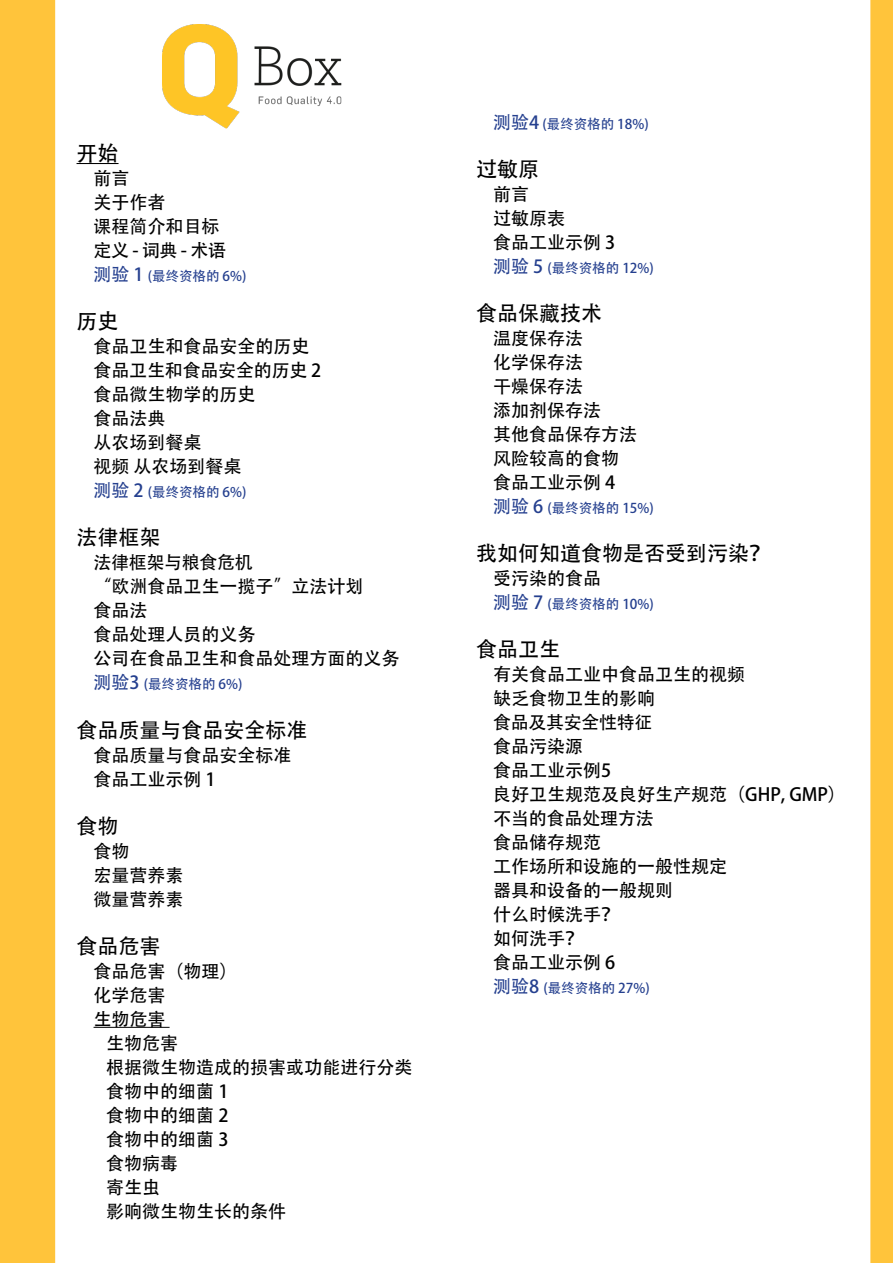
<style>
.page{position:relative;width:893px;height:1263px;background:#fff}
.page>*{position:absolute;margin:0;border:0;box-sizing:border-box;transform-origin:0 0}
.t1{font:21px "Adobe Heiti Std";color:#000}
.t2{font:18px/24px "Adobe Heiti Std";color:#000}
.t3{font:13.5px "Adobe Heiti Std";color:#25408f}
.s1{font-size:18px}
</style>
<div class="page">
<div style="left:0;top:0;width:56px;height:1263px;background:#ffc43b"></div>
<div style="left:870px;top:0;width:23px;height:1263px;background:#ffc43b"></div>
<img style="left:162px;top:24px;width:180px;height:105px">
<hr style="left:77px;top:163px;width:42px;height:1px;background:#000">
<hr style="left:94px;top:1027px;width:76px;height:1px;background:#000">
<p class="t1" style="left:77px;top:141px;width:44px">开始</p>
<p class="t2" style="left:94px;top:167px;width:134px">前言<br>关于作者<br>课程简介和目标定义 - 词典 - 术语</p>
<p class="t3" style="left:94px;top:268px;width:154px"><span class="s1">测验 1</span> (最终资格的 6%)</p>
<p class="t1" style="left:77px;top:309px;width:44px">历史</p>
<p class="t2" style="left:94px;top:335px;width:229px">食品卫生和食品安全的历史食品卫生和食品安全的历史 2食品微生物学的历史<br>食品法典<br>从农场到餐桌<br>视频 从农场到餐桌</p>
<p class="t3" style="left:94px;top:484px;width:154px"><span class="s1">测验 2</span> (最终资格的 6%)</p>
<p class="t1" style="left:77px;top:525px;width:86px">法律框架</p>
<p class="t2" style="left:94px;top:551px;width:308px">法律框架与粮食危机<br>“欧洲食品卫生一揽子”立法计划<br>食品法<br>食品处理人员的义务<br>公司在食品卫生和食品处理方面的义务</p>
<p class="t3" style="left:94px;top:676px;width:150px"><span class="s1">测验3</span> (最终资格的 6%)</p>
<p class="t1" style="left:77px;top:717px;width:233px">食品质量与食品安全标准</p>
<p class="t2" style="left:94px;top:743px;width:199px">食品质量与食品安全标准食品工业示例 1</p>
<p class="t1" style="left:77px;top:813px;width:44px">食物</p>
<p class="t2" style="left:94px;top:839px;width:91px">食物<br>宏量营养素微量营养素</p>
<p class="t1" style="left:77px;top:933px;width:86px">食品危害</p>
<p class="t2" style="left:94px;top:959px;width:145px">食品危害（物理）</p>
<p class="t2" style="left:94px;top:983px;width:73px">化学危害</p>
<p class="t2" style="left:94px;top:1007px;width:73px">生物危害</p>
<p class="t2" style="left:106px;top:1031px;width:73px">生物危害</p>
<p class="t2" style="left:106px;top:1055px;width:308px">根据微生物造成的损害或功能进行分类</p>
<p class="t2" style="left:106px;top:1079px;width:124px">食物中的细菌 1</p>
<p class="t2" style="left:106px;top:1103px;width:124px">食物中的细菌 2</p>
<p class="t2" style="left:106px;top:1127px;width:124px">食物中的细菌 3</p>
<p class="t2" style="left:106px;top:1151px;width:73px">食物病毒</p>
<p class="t2" style="left:106px;top:1175px;width:55px">寄生虫</p>
<p class="t2" style="left:106px;top:1199px;width:182px">影响微生物生长的条件</p>
<p class="t3" style="left:493px;top:116px;width:157px"><span class="s1">测验4</span> (最终资格的 18%)</p>
<p class="t1" style="left:476px;top:157px;width:64px">过敏原</p>
<p class="t2" style="left:493px;top:183px;width:124px">前言<br>过敏原表<br>食品工业示例 3</p>
<p class="t3" style="left:493px;top:260px;width:162px"><span class="s1">测验 5</span> (最终资格的 12%)</p>
<p class="t1" style="left:476px;top:301px;width:127px">食品保藏技术</p>
<p class="t2" style="left:493px;top:327px;width:145px">温度保存法<br>化学保存法<br>干燥保存法<br>添加剂保存法<br>其他食品保存方法风险较高的食物食品工业示例 4</p>
<p class="t3" style="left:493px;top:500px;width:162px"><span class="s1">测验 6</span> (最终资格的 15%)</p>
<p class="t1" style="left:476px;top:541px;width:296px">我如何知道食物是否受到污染？</p>
<p class="t2" style="left:493px;top:567px;width:109px">受污染的食品</p>
<p class="t3" style="left:493px;top:596px;width:162px"><span class="s1">测验 7</span> (最终资格的 10%)</p>
<p class="t1" style="left:476px;top:637px;width:85px">食品卫生</p>
<p class="t2" style="left:493px;top:663px;width:354px">有关食品工业中食品卫生的视频<br>缺乏食物卫生的影响<br>食品及其安全性特征<br>食品污染源<br>食品工业示例5<br>良好卫生规范及良好生产规范（GHP, GMP）不当的食品处理方法<br>食品储存规范<br>工作场所和设施的一般性规定<br>器具和设备的一般规则<br>什么时候洗手？<br>如何洗手？<br>食品工业示例 6</p>
<p class="t3" style="left:493px;top:980px;width:158px"><span class="s1">测验8</span> (最终资格的 27%)</p>
</div>
